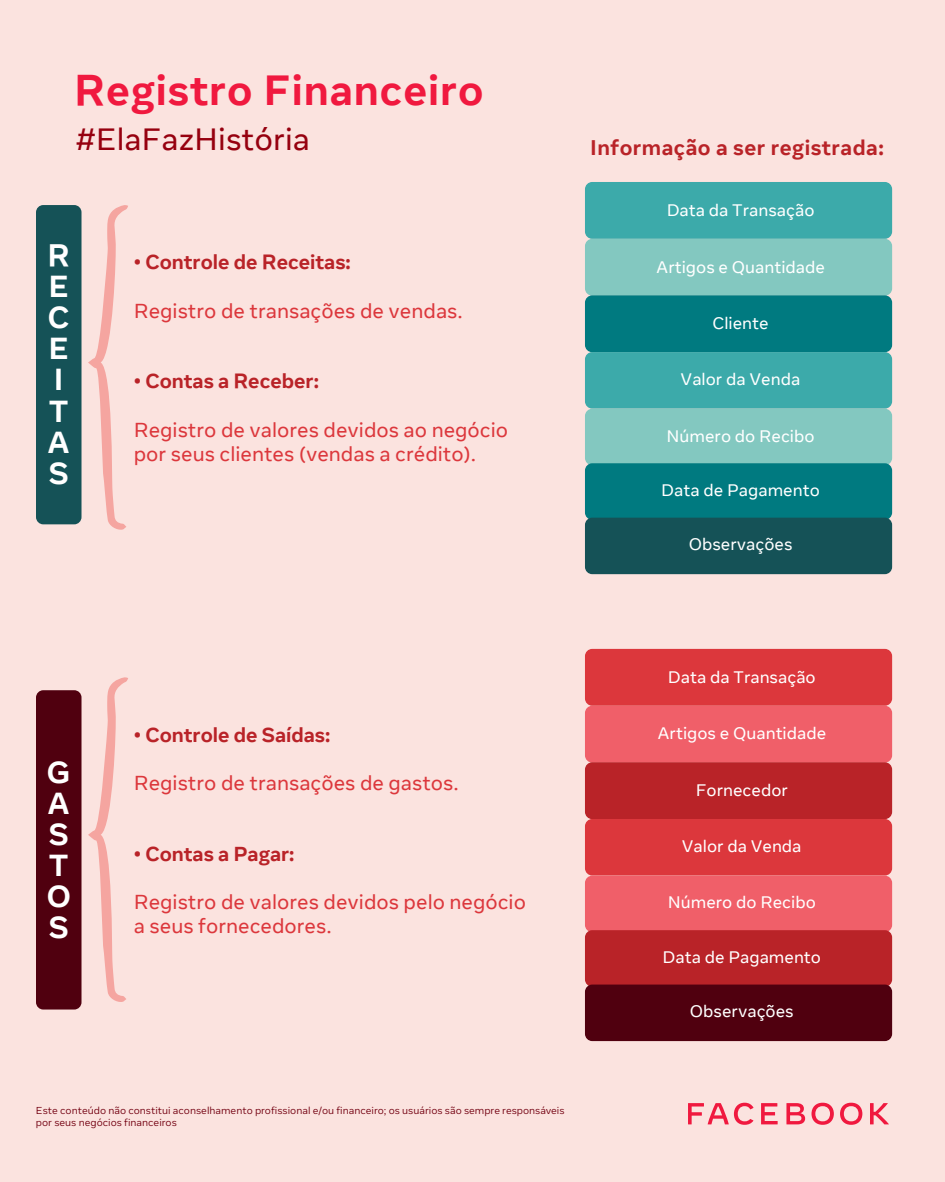
<style>
.page{position:relative;width:945px;height:1182px;background:#fff}
.page>*{position:absolute;margin:0;border:0;box-sizing:border-box;transform-origin:0 0}
.t1{font:700 42px "Optimistic Display";letter-spacing:.025em;color:#f0193f}
.t2{font:30.62px "Optimistic Text";color:#96000f}
.t3{font:700 30.28px/31px "Optimistic Display";color:#fff}
.t4{font:700 21.09px "Optimistic Display";letter-spacing:.025em;color:#b92328}
.t5{font:20.12px/24.2px "Optimistic Text";color:#dc373c}
.t6{font:700 20.12px "Optimistic Display";color:#b92328}
.t7{font:16.62px "Optimistic Text";color:#fff}
.t8{font:10.06px/12.1px "Optimistic Text VF";color:#730111}
.s1{font-family:"Optimistic Display App"}
</style>
<div class="page">
<div style="left:0;top:0;width:945px;height:1181px;background:#fbe3df"></div>
<div style="left:585px;top:182px;width:307px;height:57px;background:#3caaaa;border-radius:7px"></div>
<div style="left:585px;top:239px;width:307px;height:56px;background:#83c8c0;border-radius:7px"></div>
<div style="left:585px;top:295px;width:307px;height:57px;background:#007a80;border-radius:7px"></div>
<div style="left:585px;top:352px;width:307px;height:56px;background:#3caaaa;border-radius:7px"></div>
<div style="left:585px;top:408px;width:307px;height:57px;background:#83c8c0;border-radius:7px"></div>
<div style="left:585px;top:463px;width:307px;height:56px;background:#007a80;border-radius:7px"></div>
<div style="left:585px;top:517px;width:307px;height:57px;background:#155257;border-radius:7px"></div>
<div style="left:585px;top:648px;width:307px;height:57px;background:#dc373c;border-radius:7px"></div>
<div style="left:585px;top:705px;width:307px;height:57px;background:#f05f69;border-radius:7px"></div>
<div style="left:585px;top:762px;width:307px;height:57px;background:#b92328;border-radius:7px"></div>
<div style="left:585px;top:818px;width:307px;height:57px;background:#dc373c;border-radius:7px"></div>
<div style="left:585px;top:875px;width:307px;height:57px;background:#f05f69;border-radius:7px"></div>
<div style="left:585px;top:930px;width:307px;height:56px;background:#b92328;border-radius:7px"></div>
<div style="left:585px;top:984px;width:307px;height:56px;background:#50000f;border-radius:7px"></div>
<div style="left:36px;top:205px;width:46px;height:319px;background:#155257;border-radius:7px"></div>
<svg style="left:88px;top:205px;width:40px;height:325px"></svg>
<div style="left:36px;top:690px;width:46px;height:319px;background:#50000f;border-radius:7px"></div>
<svg style="left:88px;top:677px;width:40px;height:325px"></svg>
<svg style="left:688px;top:1102px;width:66px;height:22px"></svg>
<svg style="left:761px;top:1103px;width:17px;height:21px"></svg>
<svg style="left:786px;top:1103px;width:19px;height:21px"></svg>
<svg style="left:812px;top:1102px;width:22px;height:22px"></svg>
<svg style="left:840px;top:1102px;width:22px;height:22px"></svg>
<svg style="left:870px;top:1103px;width:19px;height:21px"></svg>
<h1 class="t1" style="left:74px;top:63px;width:411px">Registro Financeiro</h1>
<h2 class="t2" style="left:76px;top:121px;width:235px">#ElaFazHistória</h2>
<h3 class="t3" style="left:48px;top:241px;width:23px">R<br>E<br>C<br>E<br>I<br>T<br>A<br>S</h3>
<p class="t6" style="left:134px;top:249px;width:219px">• Controle de Receitas:</p>
<p class="t5" style="left:134px;top:299px;width:331px">Registro de transações de vendas.</p>
<p class="t6" style="left:134px;top:368px;width:187px">• Contas a Receber:</p>
<p class="t5" style="left:134px;top:418px;width:376px">Registro de valores devidos ao negócio por seus clientes (vendas a crédito).</p>
<p class="t4" style="left:590px;top:134px;width:295px"><span class="s1">I</span>nformação a ser registrada:</p>
<p class="t7" style="left:667px;top:200px;width:149px">Data da Transação</p>
<p class="t7" style="left:656px;top:256px;width:170px">Artigos e Quantidade</p>
<p class="t7" style="left:712px;top:313px;width:58px">Cliente</p>
<p class="t7" style="left:681px;top:369px;width:121px">Valor da Venda</p>
<p class="t7" style="left:667px;top:425px;width:150px">Número do Recibo</p>
<p class="t7" style="left:661px;top:480px;width:160px">Data de Pagamento</p>
<p class="t7" style="left:689px;top:534px;width:105px">Observações</p>
<h3 class="t3" style="left:47px;top:757px;width:24px;text-align:justify">G A S T O S</h3>
<p class="t6" style="left:134px;top:721px;width:198px">• Controle de Saídas:</p>
<p class="t5" style="left:134px;top:771px;width:326px">Registro de transações de gastos.</p>
<p class="t6" style="left:134px;top:840px;width:162px">• Contas a Pagar:</p>
<p class="t5" style="left:134px;top:890px;width:394px">Registro de valores devidos pelo negócio a seus fornecedores.</p>
<p class="t8" style="left:36px;top:1104px;width:530px">Este conteúdo não constitui aconselhamento profissional e/ou financeiro; os usuários são sempre responsáveis por seus negócios financeiros</p>
<p class="t7" style="left:668px;top:667px;width:149px">Data da Transação</p>
<p class="t7" style="left:657px;top:723px;width:170px">Artigos e Quantidade</p>
<p class="t7" style="left:696px;top:779px;width:94px">Fornecedor</p>
<p class="t7" style="left:682px;top:835px;width:121px">Valor da Venda</p>
<p class="t7" style="left:668px;top:892px;width:150px">Número do Recibo</p>
<p class="t7" style="left:663px;top:946px;width:160px">Data de Pagamento</p>
<p class="t7" style="left:690px;top:1001px;width:105px">Observações</p>
</div>
